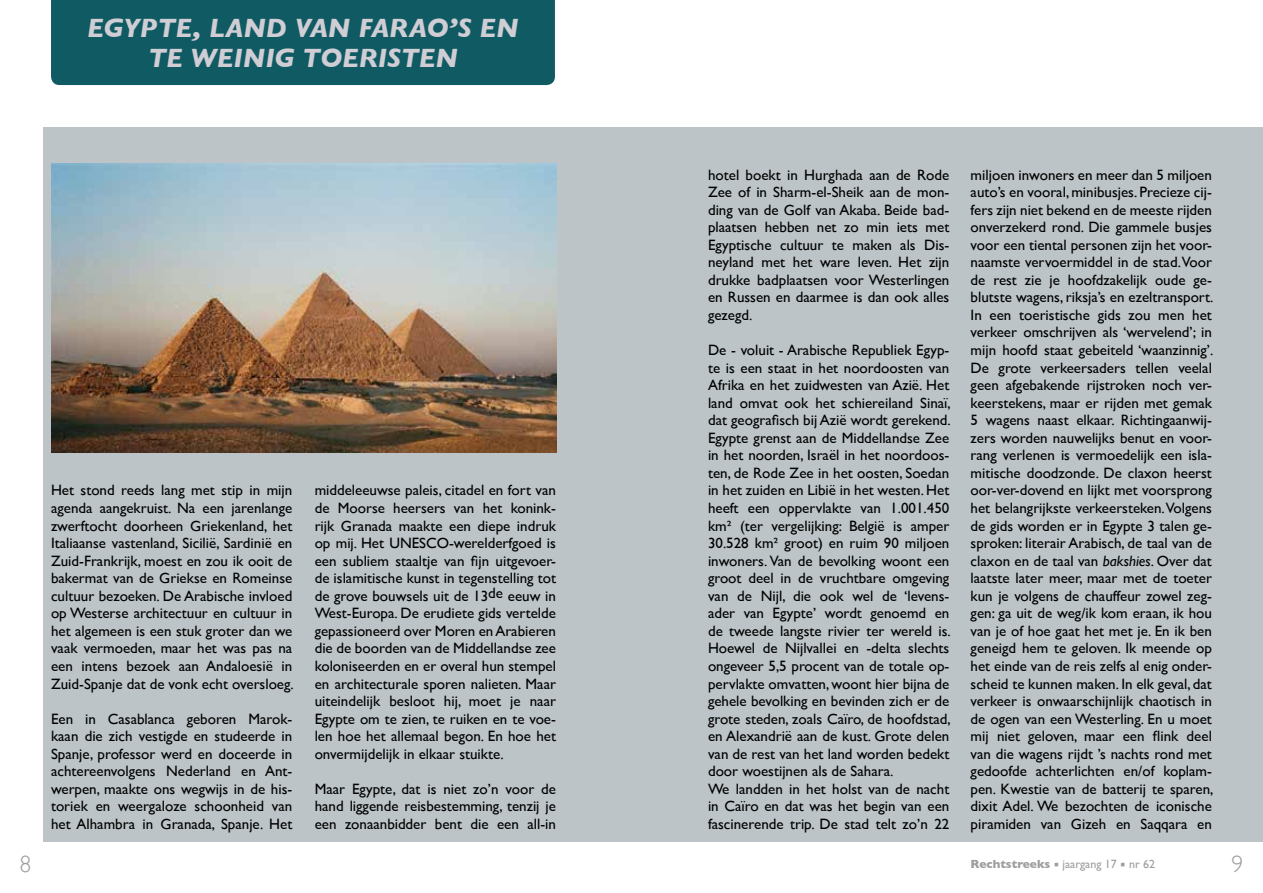
<style>
.page{position:relative;width:1263px;height:893px;background:#fff}
.page>*{position:absolute;margin:0;border:0;box-sizing:border-box;transform-origin:0 0}
.t1{font:italic 700 27px/30px "Gill Sans";letter-spacing:-.005em;color:#d0cdd5;text-align:center}
.t2{font:300 24px "Gill Sans";color:#9c9e9f}
.t3{font:15px/17.5px "Gill Sans";color:#000;text-align:justify}
.t4{font:12px "Gill Sans";color:#9c9e9f}
.s1{font-style:italic}
.s2{font-weight:700}
</style>
<div class="page">
<div style="left:43px;top:128px;width:588px;height:714px;background:#bcc4c7"></div>
<div style="left:51px;top:0;width:504px;height:85px;background:#105b63"></div>
<div style="left:631px;top:128px;width:632px;height:714px;background:#bcc4c7"></div>
<img style="left:51px;top:164px;width:505px;height:288px">
<h1 class="t1" style="left:87px;top:13px;width:433px">EGYPTE, LAND VAN FARAO’S EN<br>TE WEINIG TOERISTEN</h1>
<p class="t3" style="left:51px;top:481px;width:244px">Het stond reeds lang met stip in mijn agenda aangekruist. Na een jarenlange zwerftocht doorheen Griekenland, het Italiaanse vastenland, Sicilië, Sardinië en Zuid-Frankrijk, moest en zou ik ooit de bakermat van de Griekse en Romeinse cultuur bezoeken. De Arabische invloed op Westerse architectuur en cultuur in het algemeen is een stuk groter dan we vaak vermoeden, maar het was pas na een intens bezoek aan Andaloesië in Zuid-Spanje dat de vonk echt oversloeg.</p>
<p class="t3" style="left:51px;top:710px;width:243px">Een in Casablanca geboren Marok&shy;kaan die zich vestigde en studeerde in Spanje, professor werd en doceerde in achtereenvolgens Nederland en Ant&shy;werpen, maakte ons wegwijs in de his&shy;toriek en weergaloze schoonheid van het Alhambra in Granada, Spanje. Het</p>
<p class="t3" style="left:315px;top:481px;width:243px">middeleeuwse paleis, citadel en fort van de Moorse heersers van het konink&shy;rijk Granada maakte een diepe indruk op mij. Het UNESCO-werelderfgoed is een subliem staaltje van fijn uitgevoer&shy;de islamitische kunst in tegenstelling tot de grove bouwsels uit de 13de eeuw in West-Europa. De erudiete gids vertelde gepassioneerd over Moren en Arabieren die de boorden van de Middellandse zee koloniseerden en er overal hun stempel en architecturale sporen nalieten. Maar uiteindelijk besloot hij, moet je naar Egypte om te zien, te ruiken en te voe&shy;len hoe het allemaal begon. En hoe het onvermijdelijk in elkaar stuikte.</p>
<p class="t3" style="left:315px;top:780px;width:243px">Maar Egypte, dat is niet zo’n voor de hand liggende reisbestemming, tenzij je een zonaanbidder bent die een all-in</p>
<p class="t3" style="left:708px;top:166px;width:243px">hotel boekt in Hurghada aan de Rode Zee of in Sharm-el-Sheik aan de mon&shy;ding van de Golf van Akaba. Beide bad&shy;plaatsen hebben net zo min iets met Egyptische cultuur te maken als Dis&shy;neyland met het ware leven. Het zijn drukke badplaatsen voor Westerlingen en Russen en daarmee is dan ook alles gezegd.</p>
<p class="t3" style="left:708px;top:341px;width:244px;text-align:left">De - voluit - Arabische Republiek Egyp&shy;te is een staat in het noordoosten van Afrika en het zuidwesten van Azië. Het land omvat ook het schiereiland Sinaï, dat geografisch bij Azië wordt gerekend.<br>Egypte grenst aan de Middellandse Zee in het noorden, Israël in het noordoos&shy;ten, de Rode Zee in het oosten, Soedan in het zuiden en Libië in het westen. Het heeft een oppervlakte van 1.001.450 km² (ter vergelijking: België is amper 30.528 km² groot) en ruim 90 miljoen inwoners. Van de bevolking woont een groot deel in de vruchtbare omgeving van de Nijl, die ook wel de ‘levens&shy;ader van Egypte’ wordt genoemd en de tweede langste rivier ter wereld is.<br>Hoewel de Nijlvallei en -delta slechts ongeveer 5,5 procent van de totale op&shy;pervlakte omvatten, woont hier bijna de gehele bevolking en bevinden zich er de grote steden, zoals Caïro, de hoofdstad, en Alexandrië aan de kust. Grote delen van de rest van het land worden bedekt door woestijnen als de Sahara.<br>We landden in het holst van de nacht in Caïro en dat was het begin van een fascinerende trip. De stad telt zo’n 22</p>
<p class="t3" style="left:971px;top:166px;width:244px">miljoen inwoners en meer dan 5 miljoen auto’s en vooral, minibusjes. Precieze cij&shy;fers zijn niet bekend en de meeste rijden onverzekerd rond. Die gammele busjes voor een tiental personen zijn het voor&shy;naamste vervoermiddel in de stad. Voor de rest zie je hoofdzakelijk oude ge&shy;blutste wagens, riksja’s en ezeltransport.<br>In een toeristische gids zou men het verkeer omschrijven als ‘wervelend’; in mijn hoofd staat gebeiteld ‘waanzinnig’.<br>De grote verkeersaders tellen veelal geen afgebakende rijstroken noch ver&shy;keerstekens, maar er rijden met gemak 5 wagens naast elkaar. Richtingaanwij&shy;zers worden nauwelijks benut en voor&shy;rang verlenen is vermoedelijk een isla&shy;mitische doodzonde. De claxon heerst oor-ver-dovend en lijkt met voorsprong het belangrijkste verkeersteken. Volgens de gids worden er in Egypte 3 talen ge&shy;sproken: literair Arabisch, de taal van de claxon en de taal van <span class="s1">bakshies</span>. Over dat laatste later meer, maar met de toeter kun je volgens de chauffeur zowel zeg&shy;gen: ga uit de weg/ik kom eraan, ik hou van je of hoe gaat het met je. En ik ben geneigd hem te geloven. Ik meende op het einde van de reis zelfs al enig onder&shy;scheid te kunnen maken. In elk geval, dat verkeer is onwaarschijnlijk chaotisch in de ogen van een Westerling. En u moet mij niet geloven, maar een flink deel van die wagens rijdt ’s nachts rond met gedoofde achterlichten en/of koplam&shy;pen. Kwestie van de batterij te sparen, dixit Adel. We bezochten de iconische piramiden van Gizeh en Saqqara en</p>
<h2 class="t2" style="left:20px;top:845px;width:13px">8</h2>
<p class="t4" style="left:971px;top:857px;width:186px"><span class="s2">Rechtstreeks</span> ▪ jaargang 17 ▪ nr 62</p>
<h2 class="t2" style="left:1231px;top:845px;width:13px">9</h2>
</div>
